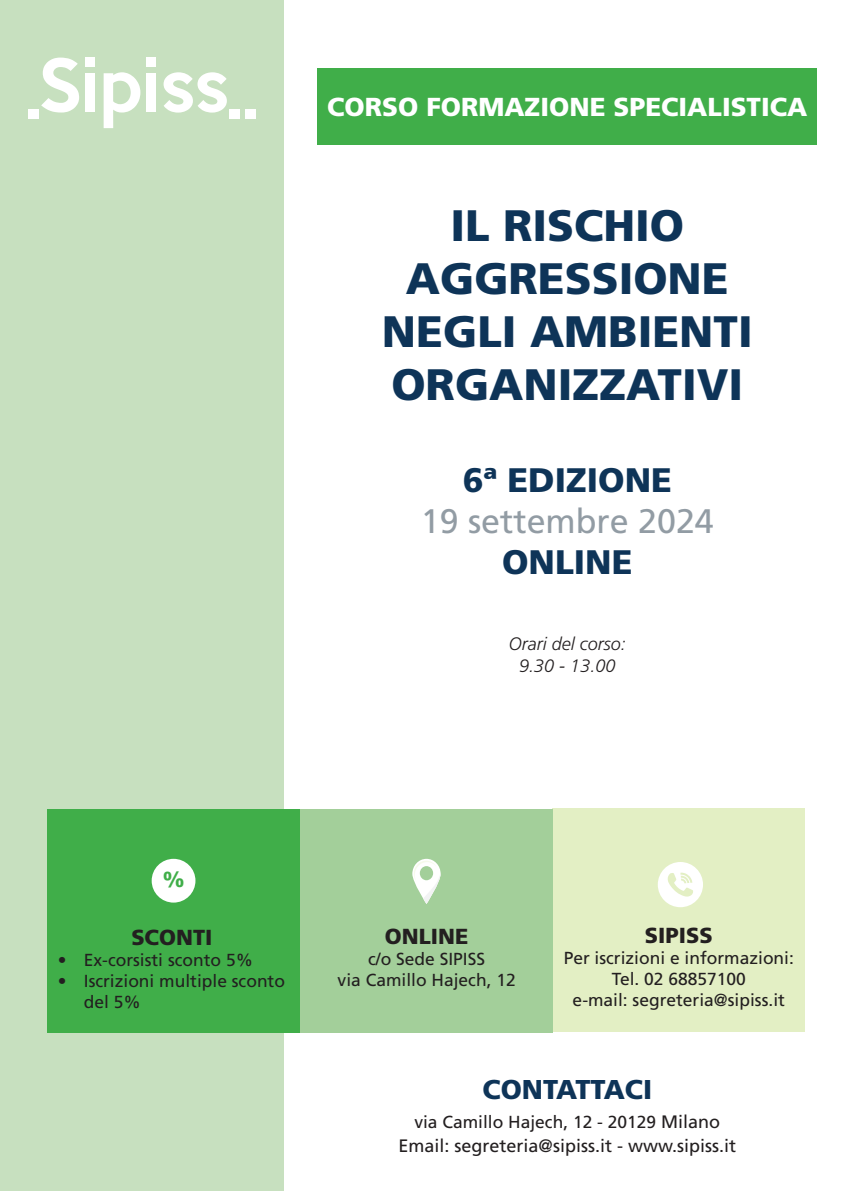
<style>
.page{position:relative;width:851px;height:1191px;background:#fff}
.page>*{position:absolute;margin:0;border:0;box-sizing:border-box;transform-origin:0 0}
.t1{font:900 44px/52.8px "Frutiger LT Std";color:#0e3458;text-align:center}
.t2{font:900 34px "Frutiger LT Std";color:#0e3458}
.t3{font:34px "Frutiger LT Std";color:#929ca4}
.t4{font:900 27.2px "Frutiger LT Std";color:#0e3458}
.t5{font:900 26px "Frutiger LT Std";color:#fff}
.t6{font:900 21.8px "Frutiger LT Std";color:#231f20}
.t7{font:900 21.8px "Frutiger LT Std";color:#40ae49}
.t8{font:18px "Frutiger LT Std";color:#231f20}
.t9{font:italic 300 18px/21.6px "Frutiger LT Std";color:#231f20;text-align:center}
.t10{font:17.4px/20.8px "Frutiger LT Std";color:#231f20;text-align:center}
.s1{font-size:18px}
</style>
<div class="page">
<div style="left:0;top:0;width:283px;height:1191px;background:#c7e0bf"></div>
<svg style="left:41px;top:58px;width:38px;height:54px"></svg>
<div style="left:85px;top:73px;width:10px;height:39px;background:#fff"></div>
<div style="left:85px;top:57px;width:10px;height:10px;background:#fff"></div>
<svg style="left:104px;top:72px;width:36px;height:56px"></svg>
<div style="left:146px;top:73px;width:10px;height:39px;background:#fff"></div>
<div style="left:146px;top:57px;width:10px;height:10px;background:#fff"></div>
<svg style="left:163px;top:72px;width:64px;height:41px"></svg>
<div style="left:28px;top:109px;width:11px;height:10px;background:#fff"></div>
<div style="left:245px;top:109px;width:10px;height:10px;background:#fff"></div>
<div style="left:229px;top:109px;width:10px;height:9px;background:#fff"></div>
<div style="left:317px;top:68px;width:499px;height:77px;background:#40ae49"></div>
<div style="left:551px;top:808px;width:253px;height:224px;background:#e3efc4"></div>
<div style="left:300px;top:808px;width:253px;height:224px;background:#a3cf9a"></div>
<div style="left:47px;top:808px;width:253px;height:224px;background:#40ae49"></div>
<svg style="left:412px;top:859px;width:28px;height:45px"></svg>
<div style="left:657px;top:862px;width:46px;height:45px;background:#fff;border-radius:50%"></div>
<svg style="left:667px;top:872px;width:26px;height:24px"></svg>
<div style="left:152px;top:859px;width:43px;height:43px;background:#fff;border-radius:50%"></div>
<h3 class="t5" style="left:327px;top:91px;width:481px">CORSO FORMAZIONE SPECIALISTICA</h3>
<h1 class="t1" style="left:382px;top:199px;width:372px">IL RISCHIO<br>AGGRESSIONE<br>NEGLI AMBIENTI<br>ORGANIZZATIVI</h1>
<h2 class="t2" style="left:462px;top:459px;width:211px">6a EDIZIONE</h2>
<h2 class="t3" style="left:420px;top:501px;width:294px">19 settembre 2024</h2>
<h2 class="t2" style="left:502px;top:541px;width:132px">ONLINE</h2>
<p class="t9" style="left:508px;top:633px;width:118px">Orari del corso:<br>9.30 - 13.00</p>
<p class="t7" style="left:163px;top:866px;width:23px">%</p>
<p class="t6" style="left:131px;top:924px;width:82px">SCONTI</p>
<p class="t10" style="left:58px;top:949px;width:197px">• Ex-corsisti sconto 5%</p>
<p class="t10" style="left:84px;top:970px;width:203px;text-align:left;text-indent:-26px">• Iscrizioni multiple sconto del 5%</p>
<p class="t6" style="left:385px;top:923px;width:85px">ONLINE</p>
<p class="t10" style="left:337px;top:948px;width:179px">c/o Sede SIPISS<br>via Camillo Hajech, 12</p>
<p class="t6" style="left:644px;top:922px;width:69px">SIPISS</p>
<p class="t10" style="left:563px;top:948px;width:232px">Per iscrizioni e informazioni:<br>Tel. 02 68857100<br>e-mail: segreteria@sipiss.it</p>
<h3 class="t4" style="left:482px;top:1072px;width:171px">CONTATTACI</h3>
<p class="t10" style="left:414px;top:1112px;width:307px">via Camillo Hajech, 12 - 20129 <span class="s1">Milano</span></p>
<p class="t8" style="left:398px;top:1135px;width:339px">Email: segreteria@sipiss.it - www.sipiss.it</p>
</div>
